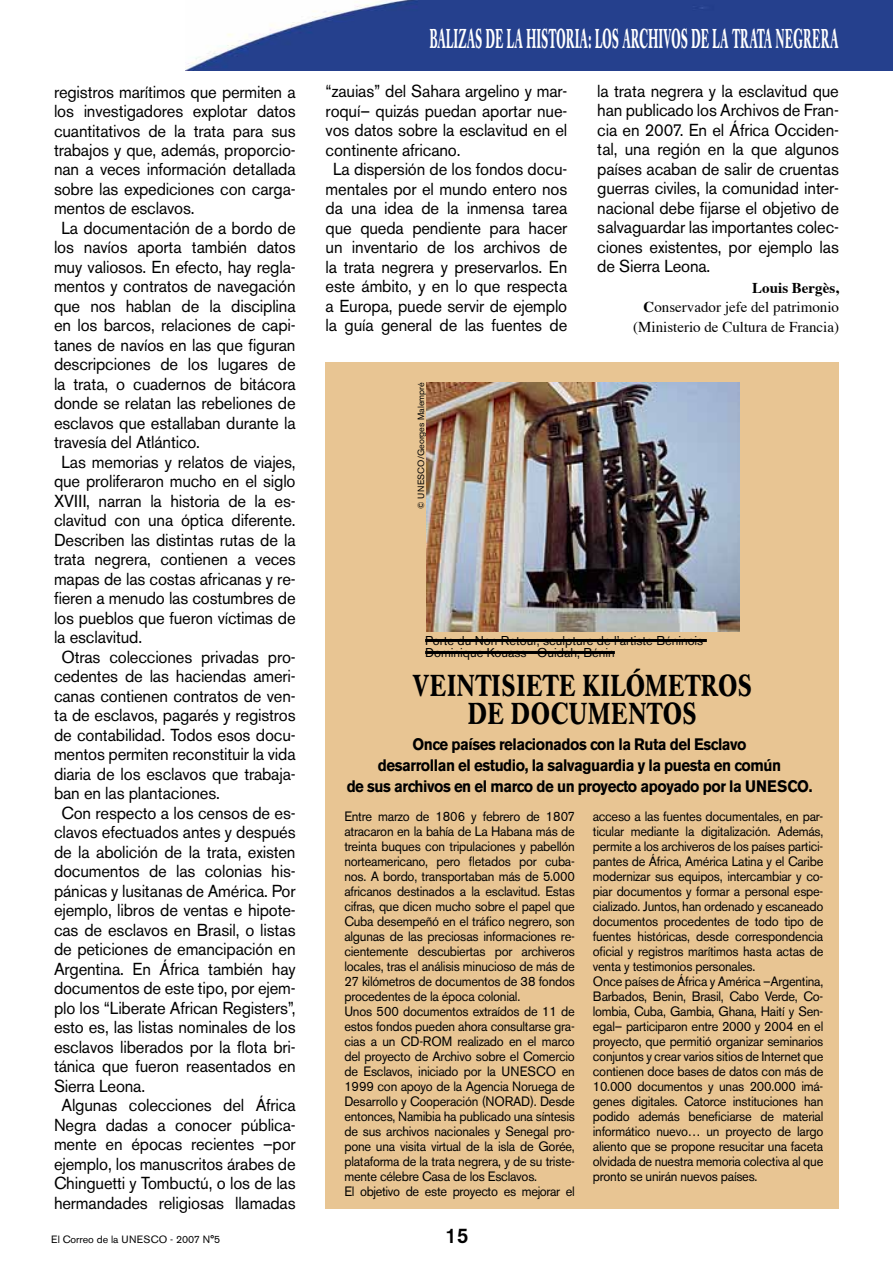
<style>
.page{position:relative;width:893px;height:1263px;background:#fff}
.page>*{position:absolute;margin:0;border:0;box-sizing:border-box;transform-origin:0 0}
.t1{font:700 30px/28.5px "Caslon Book BE";letter-spacing:.04em;color:#000;text-align:center;scale:.75 1}
.t2{font:700 27px "Caslon Book BE";letter-spacing:.04em;color:#fff;scale:.41 1}
.t3{font:500 21px "Akzidenz Grotesk BE";color:#000;scale:.96 1}
.t4{font:17.25px/19.5px "Akzidenz Grotesk BE";letter-spacing:-.01em;color:#000;text-align:justify;scale:.96 1}
.t5{font:700 16.5px "Akzidenz Grotesk BE";letter-spacing:-.03em;color:#000;scale:.91 1}
.t6{font:15px/19.5px "Times";color:#000;text-align:right}
.t7{font:13.5px/15px "Akzidenz Grotesk BE";letter-spacing:-.02em;color:#000;scale:.95 1}
.t8{font:12.75px/12px "Akzidenz Grotesk BE";color:#000}
.t9{font:10.5px "Akzidenz Grotesk BE";color:#000}
.t10{font:9px "Akzidenz Grotesk BE";color:#000}
.s1{font-weight:700}
</style>
<div class="page">
<img style="left:185px;top:0;width:708px;height:70px">
<div style="left:326px;top:363px;width:513px;height:846px;background:#e8c593"></div>
<hr style="left:425px;top:639px;width:282px;height:3px;background:#000">
<hr style="left:425px;top:651px;width:190px;height:3px;background:#000">
<img style="left:427px;top:382px;width:313px;height:250px">
<p class="t4" style="left:54px;top:82px;width:253px">registros marítimos que permiten a</p>
<p class="t4" style="left:54px;top:101px;width:253px">los investigadores explotar datos</p>
<p class="t4" style="left:54px;top:121px;width:253px">cuantitativos de la trata para sus</p>
<p class="t4" style="left:54px;top:140px;width:253px">trabajos y que, además, proporcio-</p>
<p class="t4" style="left:54px;top:160px;width:253px">nan a veces información detallada</p>
<p class="t4" style="left:54px;top:179px;width:253px">sobre las expediciones con carga-</p>
<p class="t4" style="left:54px;top:199px;width:148px">mentos de esclavos.</p>
<p class="t4" style="left:62px;top:218px;width:245px">La documentación de a bordo de</p>
<p class="t4" style="left:54px;top:238px;width:253px">los navíos aporta también datos</p>
<p class="t4" style="left:54px;top:257px;width:253px">muy valiosos. En efecto, hay regla-</p>
<p class="t4" style="left:54px;top:277px;width:253px">mentos y contratos de navegación</p>
<p class="t4" style="left:54px;top:296px;width:253px">que nos hablan de la disciplina</p>
<p class="t4" style="left:54px;top:316px;width:253px">en los barcos, relaciones de capi-</p>
<p class="t4" style="left:54px;top:335px;width:253px">tanes de navíos en las que figuran</p>
<p class="t4" style="left:54px;top:355px;width:253px">descripciones de los lugares de</p>
<p class="t4" style="left:54px;top:374px;width:253px">la trata, o cuadernos de bitácora</p>
<p class="t4" style="left:54px;top:394px;width:253px">donde se relatan las rebeliones de</p>
<p class="t4" style="left:54px;top:413px;width:253px">esclavos que estallaban durante la</p>
<p class="t4" style="left:54px;top:433px;width:154px">travesía del Atlántico.</p>
<p class="t4" style="left:62px;top:452px;width:245px">Las memorias y relatos de viajes,</p>
<p class="t4" style="left:54px;top:472px;width:253px">que proliferaron mucho en el siglo</p>
<p class="t4" style="left:54px;top:491px;width:253px">XVIII, narran la historia de la es-</p>
<p class="t4" style="left:54px;top:511px;width:253px">clavitud con una óptica diferente.</p>
<p class="t4" style="left:54px;top:530px;width:253px">Describen las distintas rutas de la</p>
<p class="t4" style="left:54px;top:550px;width:253px">trata negrera, contienen a veces</p>
<p class="t4" style="left:54px;top:569px;width:253px">mapas de las costas africanas y re-</p>
<p class="t4" style="left:54px;top:589px;width:253px">fieren a menudo las costumbres de</p>
<p class="t4" style="left:54px;top:608px;width:253px">los pueblos que fueron víctimas de</p>
<p class="t4" style="left:54px;top:628px;width:93px">la esclavitud.</p>
<p class="t4" style="left:62px;top:647px;width:245px">Otras colecciones privadas pro-</p>
<p class="t4" style="left:54px;top:667px;width:253px">cedentes de las haciendas ameri-</p>
<p class="t4" style="left:54px;top:686px;width:253px">canas contienen contratos de ven-</p>
<p class="t4" style="left:54px;top:706px;width:253px">ta de esclavos, pagarés y registros</p>
<p class="t4" style="left:54px;top:725px;width:253px">de contabilidad. Todos esos docu-</p>
<p class="t4" style="left:54px;top:745px;width:253px">mentos permiten reconstituir la vida</p>
<p class="t4" style="left:54px;top:764px;width:253px">diaria de los esclavos que trabaja-</p>
<p class="t4" style="left:54px;top:783px;width:174px">ban en las plantaciones.</p>
<p class="t4" style="left:62px;top:803px;width:245px">Con respecto a los censos de es-</p>
<p class="t4" style="left:54px;top:822px;width:253px">clavos efectuados antes y después</p>
<p class="t4" style="left:54px;top:842px;width:253px">de la abolición de la trata, existen</p>
<p class="t4" style="left:54px;top:861px;width:253px">documentos de las colonias his-</p>
<p class="t4" style="left:54px;top:881px;width:253px">pánicas y lusitanas de América. Por</p>
<p class="t4" style="left:54px;top:900px;width:253px">ejemplo, libros de ventas e hipote-</p>
<p class="t4" style="left:54px;top:920px;width:253px">cas de esclavos en Brasil, o listas</p>
<p class="t4" style="left:54px;top:939px;width:253px">de peticiones de emancipación en</p>
<p class="t4" style="left:54px;top:959px;width:253px">Argentina. En África también hay</p>
<p class="t4" style="left:54px;top:978px;width:253px">documentos de este tipo, por ejem-</p>
<p class="t4" style="left:54px;top:998px;width:253px">plo los “Liberate African Registers”,</p>
<p class="t4" style="left:54px;top:1017px;width:253px">esto es, las listas nominales de los</p>
<p class="t4" style="left:54px;top:1037px;width:253px">esclavos liberados por la flota bri-</p>
<p class="t4" style="left:54px;top:1056px;width:253px">tánica que fueron reasentados en</p>
<p class="t4" style="left:54px;top:1076px;width:96px">Sierra Leona.</p>
<p class="t4" style="left:62px;top:1095px;width:245px">Algunas colecciones del África</p>
<p class="t4" style="left:54px;top:1115px;width:253px">Negra dadas a conocer pública-</p>
<p class="t4" style="left:54px;top:1134px;width:253px">mente en épocas recientes –por</p>
<p class="t4" style="left:54px;top:1154px;width:253px">ejemplo, los manuscritos árabes de</p>
<p class="t4" style="left:54px;top:1173px;width:253px">Chinguetti y Tombuctú, o los de las</p>
<p class="t4" style="left:54px;top:1193px;width:253px">hermandades religiosas llamadas</p>
<h2 class="t2" style="left:430px;top:22px;width:998px">BALIZAS DE LA HISTORIA: LOS ARCHIVOS DE LA TRATA NEGRERA</h2>
<p class="t4" style="left:326px;top:81px;width:253px">“zauias” del Sahara argelino y mar-</p>
<p class="t4" style="left:326px;top:101px;width:253px">roquí– quizás puedan aportar nue-</p>
<p class="t4" style="left:326px;top:120px;width:253px">vos datos sobre la esclavitud en el</p>
<p class="t4" style="left:326px;top:140px;width:142px">continente africano.</p>
<p class="t4" style="left:333px;top:159px;width:245px">La dispersión de los fondos docu-</p>
<p class="t4" style="left:326px;top:179px;width:253px">mentales por el mundo entero nos</p>
<p class="t4" style="left:326px;top:198px;width:253px">da una idea de la inmensa tarea</p>
<p class="t4" style="left:326px;top:218px;width:253px">que queda pendiente para hacer</p>
<p class="t4" style="left:326px;top:237px;width:253px">un inventario de los archivos de</p>
<p class="t4" style="left:326px;top:257px;width:253px">la trata negrera y preservarlos. En</p>
<p class="t4" style="left:326px;top:276px;width:253px">este ámbito, y en lo que respecta</p>
<p class="t4" style="left:326px;top:296px;width:253px">a Europa, puede servir de ejemplo</p>
<p class="t4" style="left:326px;top:315px;width:253px">la guía general de las fuentes de</p>
<p class="t10" style="left:416px;top:509px;width:128px;rotate:-90deg">© UNESCO/Georges Malempré</p>
<p class="t4" style="left:597px;top:81px;width:253px">la trata negrera y la esclavitud que han publicado los Archivos de Fran&shy;cia en 2007. En el África Occiden&shy;tal, una región en la que algunos países acaban de salir de cruentas guerras civiles, la comunidad inter&shy;nacional debe fijarse el objetivo de salvaguardar las importantes colec&shy;ciones existentes, por ejemplo las de Sierra Leona.</p>
<p class="t6" style="left:633px;top:276px;width:207px"><span class="s1">Louis Bergès,<br>C</span>onservador jefe del patrimonio (Ministerio de Cultura de Francia)</p>
<p class="t8" style="left:425px;top:634px;width:280px">Porte du Non Retour, sculpture de l’artiste Béninois<br>Dominique Kouass - Ouidah, Bénin</p>
<h1 class="t1" style="left:413px;top:672px;width:454px">VE INTISIETE KILÓMETROS<br>DE DOCUMENTOS</h1>
<p class="t5" style="left:412px;top:735px;width:369px">Once países relacionados con la Ruta del Esclavo</p>
<p class="t5" style="left:378px;top:756px;width:445px">desarrollan el estudio, la salvaguardia y la puesta en común</p>
<p class="t5" style="left:347px;top:777px;width:450px">de sus archivos en el marco de un proyecto apoyado por la UNE</p>
<p class="t5" style="left:777px;top:777px;width:40px">SCO.</p>
<p class="t7" style="left:344px;top:808px;width:244px">Entre marzo de 1806 y febrero de 1807 atracaron en la bahía de La Habana más de treinta buques con tripulaciones y pabellón norteamericano, pero fletados por cuba&shy;nos. A bordo, transportaban más de 5.000 africanos destinados a la esclavitud. Estas cifras, que dicen mucho sobre el papel que Cuba desempeñó en el tráfico negrero, son algunas de las preciosas informaciones re&shy;cientemente descubiertas por archiveros locales, tras el análisis minucioso de más de 27 kilómetros de documentos de 38 fondos procedentes de la época colonial.<br>Unos 500 documentos extraídos de 11 de estos fondos pueden ahora consultarse gra&shy;cias a un CD-ROM realizado en el marco del proyecto de Archivo sobre el Comercio de Esclavos, iniciado por la UNESCO en 1999 con apoyo de la Agencia Noruega de Desarrollo y Cooperación (NORAD). Desde entonces, Namibia ha publicado una síntesis de sus archivos nacionales y Senegal pro&shy;pone una visita virtual de la isla de Gorée, plataforma de la trata negrera, y de su triste&shy;mente célebre Casa de los Esclavos.<br>El objetivo de este proyecto es mejorar el</p>
<p class="t7" style="left:593px;top:808px;width:244px">acceso a las fuentes documentales, en par&shy;ticular mediante la digitalización. Además, permite a los archiveros de los países partici&shy;pantes de África, América Latina y el Caribe modernizar sus equipos, intercambiar y co&shy;piar documentos y formar a personal espe&shy;cializado. Juntos, han ordenado y escaneado documentos procedentes de todo tipo de fuentes históricas, desde correspondencia oficial y registros marítimos hasta actas de venta y testimonios personales.<br>Once países de África y América –Argentina, Barbados, Benin, Brasil, Cabo Verde, Co&shy;lombia, Cuba, Gambia, Ghana, Haití y Sen&shy;egal– participaron entre 2000 y 2004 en el proyecto, que permitió organizar seminarios conjuntos y crear varios sitios de Internet que contienen doce bases de datos con más de 10.000 documentos y unas 200.000 imá&shy;genes digitales. Catorce instituciones han podido además beneficiarse de material informático nuevo… un proyecto de largo aliento que se propone resucitar una faceta olvidada de nuestra memoria colectiva al que pronto se unirán nuevos países.</p>
<p class="t9" style="left:51px;top:1233px;width:170px">El Correo de la UNESCO - 2007 N°5</p>
<p class="t3" style="left:445px;top:1223px;width:25px">15</p>
</div>
